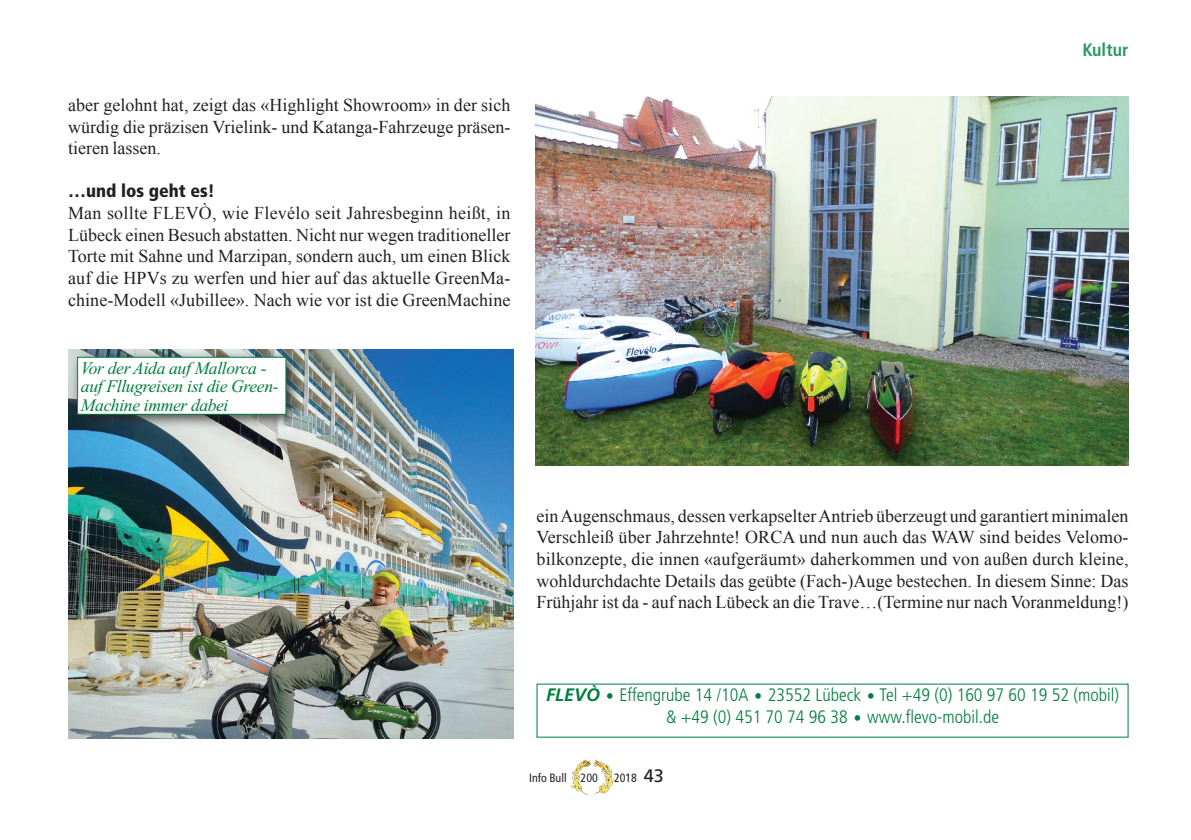
<style>
.page{position:relative;width:1191px;height:840px;background:#fff}
.page>*{position:absolute;margin:0;border:0;box-sizing:border-box;transform-origin:0 0}
.t1{font:18px/21.6px "Times New Roman";color:#231f20;text-align:justify}
.t2{font:300 condensed 18px/21.6px "Frutiger";color:#007e3d;text-align:center}
.t3{font:900 condensed 18px "Frutiger";color:#231f20}
.t4{font:700 condensed 18px "Frutiger";color:#2c9964}
.t5{font:italic 17.6px/18px "Times New Roman";letter-spacing:-.02em;color:#007e3d}
.t6{font:condensed 12px "Frutiger";color:#231f20}
.s1{font-weight:700;font-style:italic;font-stretch:normal}
.s2{font-family:"Courier New";font-weight:700;font-stretch:normal}
.s3{font-stretch:normal;font-size:18px}
</style>
<div class="page">
<img style="left:68px;top:350px;width:446px;height:388px">
<img style="left:535px;top:96px;width:593px;height:369px">
<div style="left:70px;top:349px;width:231px;height:80px;background:#231f20;opacity:.75"></div>
<div style="left:78px;top:357px;width:208px;height:57px;background:#fff"></div>
<div style="left:77px;top:356px;width:209px;height:58px;border:1px solid #007e3d"></div>
<img style="left:570px;top:759px;width:44px;height:37px">
<p class="t1" style="left:68px;top:94px;width:444px">aber gelohnt hat, zeigt das «Highlight Showroom» in der sich würdig die präzisen Vrielink- und Katanga-Fahrzeuge präsen&shy;tieren lassen.</p>
<p class="t3" style="left:68px;top:180px;width:148px">…und los geht es!</p>
<p class="t1" style="left:68px;top:202px;width:444px">Man sollte FLEVÒ, wie Flevélo seit Jahresbeginn heißt, in Lübeck einen Besuch abstatten. Nicht nur wegen traditioneller Torte mit Sahne und Marzipan, sondern auch, um einen Blick auf die HPVs zu werfen und hier auf das aktuelle GreenMa&shy;chine-Modell «Jubillee». Nach wie vor ist die GreenMachine</p>
<p class="t5" style="left:81px;top:359px;width:199px">Vor der Aida auf Mallorca - auf Fllugreisen ist die Green-<br>Machine immer dabei</p>
<p class="t4" style="left:1082px;top:39px;width:47px">Kultur</p>
<p class="t1" style="left:536px;top:504px;width:593px">ein Augenschmaus, dessen verkapselter Antrieb überzeugt und garantiert minimalen Verschleiß über Jahrzehnte! ORCA und nun auch das WAW sind beides Velomo&shy;bilkonzepte, die innen «aufgeräumt» daherkommen und von außen durch kleine, wohldurchdachte Details das geübte (Fach-)Auge bestechen. In diesem Sinne: Das Frühjahr ist da - auf nach Lübeck an die Trave…(Termine nur nach Voranmeldung!)</p>
<p class="t2" style="left:546px;top:683px;width:574px"><span class="s1">FLEVÒ</span> <span class="s2">•</span> Effengrube 14 /10A <span class="s2">•</span> 23552 Lübeck <span class="s2">•</span> Tel +49 (0) 160 97 60 19 52 (mobil) &amp; +49 (0) 451 70 74 96 38 <span class="s2">•</span> www.flevo-mobil.de</p>
<p class="t6" style="left:529px;top:770px;width:70px">Info Bull 200</p>
<p class="t6" style="left:614px;top:770px;width:51px">2018 <span class="s3">43</span></p>
</div>
